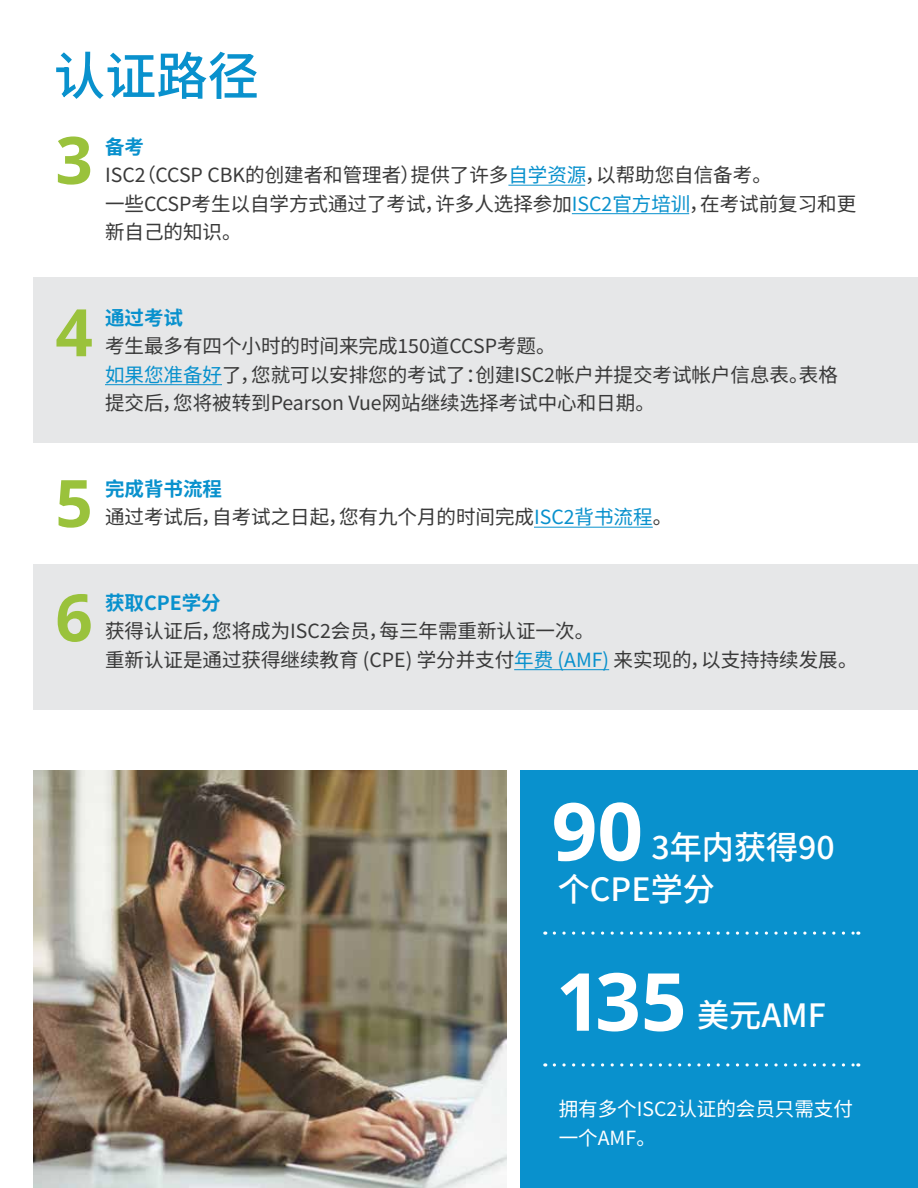
<style>
.page{position:relative;width:918px;height:1188px;background:#fff}
.page>*{position:absolute;margin:0;border:0;box-sizing:border-box;transform-origin:0 0}
.t1{font:700 80.1px/170.2px "Open Sans";color:#fff}
.t2{font:700 65.55px "Open Sans";color:#9ac23c}
.t3{font:100 51px "Noto Sans SC";color:#0991cd}
.t4{font:100 32.1px/42px "Noto Sans SC";color:#fff}
.t5{font:100 19.5px/28.5px "Noto Sans SC";color:#3a3a3a}
.t6{font:100 19.5px/28.5px "Noto Sans SC";color:#fff}
.t7{font:100 19.5px "Noto Sans SC";color:#0991cd}
.s1{color:#0991cd}
</style>
<div class="page">
<div style="left:33px;top:564px;width:885px;height:146px;background:#e6e7e8"></div>
<div style="left:33px;top:277px;width:885px;height:165px;background:#e6e7e8"></div>
<div style="left:520px;top:771px;width:398px;height:417px;background:#0991cd"></div>
<hr style="left:508px;top:185px;width:77px;height:1px;background:#0991cd">
<hr style="left:572px;top:213px;width:117px;height:1px;background:#0991cd">
<hr style="left:105px;top:384px;width:117px;height:1px;background:#0991cd">
<hr style="left:534px;top:527px;width:119px;height:1px;background:#0991cd">
<hr style="left:514px;top:669px;width:95px;height:1px;background:#0991cd">
<svg style="left:554px;top:932px;width:305px;height:3px"></svg>
<svg style="left:554px;top:1063px;width:305px;height:4px"></svg>
<img style="left:33px;top:771px;width:473px;height:417px">
<h3 class="t3" style="left:54px;top:47px;width:206px">认证路径</h3>
<p class="t5" style="left:105px;top:133px;width:753px"><span class="s1">备考<br></span>ISC2（CCSP CBK的创建者和管理者）提供了许多<span class="s1">自学资源</span>，以帮助您自信备考。<br>一些CCSP考生以自学方式通过了考试，许多人选择参加<span class="s1">ISC2官方培训</span>，在考试前复习和更新自己的知识。</p>
<h2 class="t2" style="left:55px;top:114px;width:39px">3</h2>
<h2 class="t2" style="left:55px;top:286px;width:39px">4</h2>
<p class="t7" style="left:105px;top:307px;width:79px">通过考试</p>
<p class="t5" style="left:105px;top:332px;width:734px">考生最多有四个小时的时间来完成150道CCSP考题。<br><span class="s1">如果您准备好</span>了，您就可以安排您的考试了：创建ISC2帐户并提交考试帐户信息表。表格提交后，您将被转到Pearson Vue网站继续选择考试中心和日期。</p>
<h2 class="t2" style="left:55px;top:457px;width:39px">5</h2>
<p class="t5" style="left:105px;top:475px;width:569px"><span class="s1">完成背书流程<br></span>通过考试后，自考试之日起，您有九个月的时间完成<span class="s1">ISC2背书流程</span>。</p>
<h2 class="t2" style="left:55px;top:571px;width:39px">6</h2>
<p class="t7" style="left:105px;top:592px;width:117px">获取CPE学分</p>
<p class="t5" style="left:105px;top:617px;width:754px">获得认证后，您将成为ISC2会员，每三年需重新认证一次。<br>重新认证是通过获得继续教育 (CPE) 学分并支付<span class="s1">年费 (AMF)</span> 来实现的，以支持持续发展。</p>
<h1 class="t1" style="left:552px;top:744px;width:137px">90<br>135</h1>
<h3 class="t4" style="left:558px;top:827px;width:278px;text-indent:94px">3年内获得90个CPE学分</h3>
<h3 class="t4" style="left:697px;top:995px;width:130px">美元AMF</h3>
<p class="t6" style="left:559px;top:1095px;width:296px">拥有多个ISC2认证的会员只需支付一个AMF。</p>
</div>
